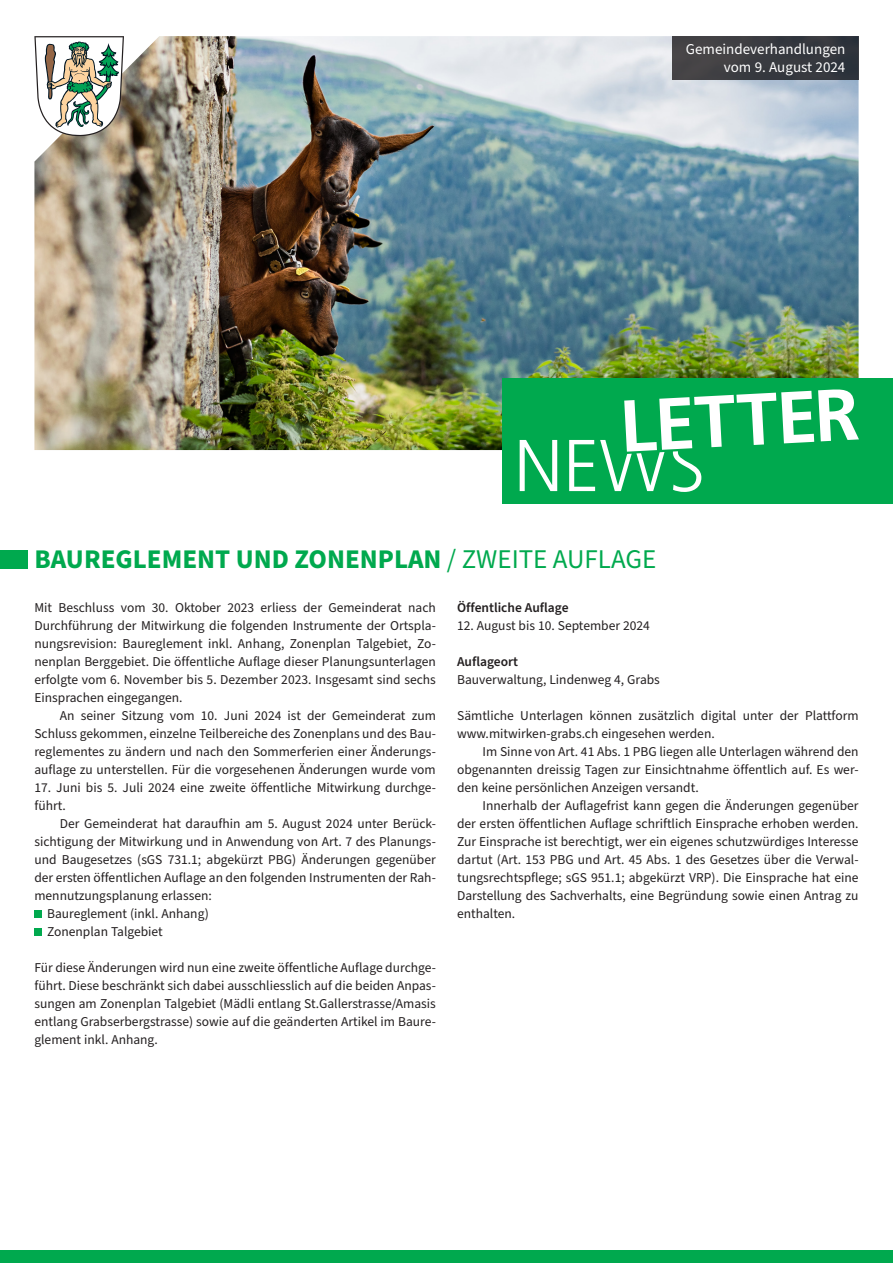
<style>
.page{position:relative;width:893px;height:1263px;background:#fff}
.page>*{position:absolute;margin:0;border:0;box-sizing:border-box;transform-origin:0 0}
.t1{font:700 27px "Source Sans Pro";color:#00a94e}
.Angaben_Kopf{font:15px "Source Sans Pro";color:#fff}
._01_Grundtext_mit_Einzug{font:13.5px/18px "Source Sans Pro";color:#231f20;text-align:justify}
._02_Grundtext_ohne_Einzug{font:13.5px/18px "Source Sans Pro";color:#231f20;text-align:justify}
._02_Grundtext_ohne_Einzug-2{font:600 13.5px "Source Sans Pro";color:#231f20}
.s1{font-weight:400}
</style>
<div class="page">
<img style="left:34px;top:36px;width:825px;height:414px">
<div style="left:502px;top:378px;width:391px;height:125px;background:#00a94e"></div>
<svg style="left:34px;top:36px;width:90px;height:100px"></svg>
<div style="left:0;top:1250px;width:893px;height:13px;background:#00a94e"></div>
<svg style="left:520px;top:440px;width:37px;height:51px"></svg>
<svg style="left:569px;top:389px;width:290px;height:103px"></svg>
<div style="left:672px;top:36px;width:187px;height:43px;background:linear-gradient(to right,#484547,#2d323b)"></div>
<div style="left:34px;top:911px;width:8px;height:7px;background:#00a94e"></div>
<div style="left:34px;top:929px;width:8px;height:7px;background:#00a94e"></div>
<div style="left:0;top:550px;width:27px;height:18px;background:#00a94e"></div>
<p class="Angaben_Kopf" style="left:686px;top:39px;width:161px">Gemeindeverhandlungen</p>
<p class="Angaben_Kopf" style="left:724px;top:57px;width:123px">vom 9. August 2024</p>
<p class="t1" style="left:34px;top:540px;width:624px">BAUREGLEMENT UND ZONENPLAN <span class="s1">/ ZWEITE AUFLAGE</span></p>
<p class="_02_Grundtext_ohne_Einzug" style="left:34px;top:599px;width:403px">Mit Beschluss vom 30. Oktober 2023 erliess der Gemeinderat nach Durchführung der Mitwirkung die folgenden Instrumente der Ortspla&shy;nungsrevision: Baureglement inkl. Anhang, Zonenplan Talgebiet, Zo&shy;nenplan Berggebiet. Die öffentliche Auflage dieser Planungsunterlagen erfolgte vom 6. November bis 5. Dezember 2023. Insgesamt sind sechs Einsprachen eingegangen.</p>
<p class="_01_Grundtext_mit_Einzug" style="left:34px;top:707px;width:403px;text-indent:26px">An seiner Sitzung vom 10. Juni 2024 ist der Gemeinderat zum Schluss gekommen, einzelne Teilbereiche des Zonenplans und des Bau&shy;reglementes zu ändern und nach den Sommerferien einer Änderungs&shy;auflage zu unterstellen. Für die vorgesehenen Änderungen wurde vom</p>
<p class="_01_Grundtext_mit_Einzug" style="left:34px;top:779px;width:403px">17. Juni bis 5. Juli 2024 eine zweite öffentliche Mitwirkung durchge&shy;führt.</p>
<p class="_01_Grundtext_mit_Einzug" style="left:34px;top:815px;width:403px;text-indent:26px">Der Gemeinderat hat daraufhin am 5. August 2024 unter Berück&shy;sichtigung der Mitwirkung und in Anwendung von Art. 7 des Planungs&shy;und Baugesetzes (sGS 731.1; abgekürzt PBG) Änderungen gegenüber der ersten öffentlichen Auflage an den folgenden Instrumenten der Rah&shy;mennutzungsplanung erlassen:</p>
<p class="_01_Grundtext_mit_Einzug" style="left:47px;top:905px;width:163px">Baureglement (inkl. Anhang)</p>
<p class="_01_Grundtext_mit_Einzug" style="left:47px;top:923px;width:117px">Zonenplan Talgebiet</p>
<p class="_02_Grundtext_ohne_Einzug" style="left:34px;top:959px;width:403px">Für diese Änderungen wird nun eine zweite öffentliche Auflage durchge&shy;führt. Diese beschränkt sich dabei ausschliesslich auf die beiden Anpas&shy;sungen am Zonenplan Talgebiet (Mädli entlang St.Gallerstrasse/Amasis entlang Grabserbergstrasse) sowie auf die geänderten Artikel im Baure&shy;glement inkl. Anhang.</p>
<p class="_02_Grundtext_ohne_Einzug-2" style="left:457px;top:599px;width:113px">Öffentliche Auflage</p>
<p class="_02_Grundtext_ohne_Einzug" style="left:457px;top:617px;width:194px">12. August bis 10. September 2024</p>
<p class="_02_Grundtext_ohne_Einzug-2" style="left:457px;top:653px;width:63px">Auflageort</p>
<p class="_02_Grundtext_ohne_Einzug" style="left:457px;top:671px;width:204px">Bauverwaltung, Lindenweg 4, Grabs</p>
<p class="_02_Grundtext_ohne_Einzug" style="left:457px;top:707px;width:403px">Sämtliche Unterlagen können zusätzlich digital unter der Plattform www.mitwirken-grabs.ch eingesehen werden.</p>
<p class="_01_Grundtext_mit_Einzug" style="left:457px;top:743px;width:403px;text-indent:26px">Im Sinne von Art. 41 Abs. 1 PBG liegen alle Unterlagen während den obgenannten dreissig Tagen zur Einsichtnahme öffentlich auf. Es wer&shy;den keine persönlichen Anzeigen versandt.</p>
<p class="_01_Grundtext_mit_Einzug" style="left:457px;top:797px;width:403px;text-indent:26px">Innerhalb der Auflagefrist kann gegen die Änderungen gegenüber der ersten öffentlichen Auflage schriftlich Einsprache erhoben werden.<br>Zur Einsprache ist berechtigt, wer ein eigenes schutzwürdiges Interesse dartut (Art. 153 PBG und Art. 45 Abs. 1 des Gesetzes über die Verwal&shy;tungsrechtspflege; sGS 951.1; abgekürzt VRP). Die Einsprache hat eine Darstellung des Sachverhalts, eine Begründung sowie einen Antrag zu enthalten.</p>
</div>
